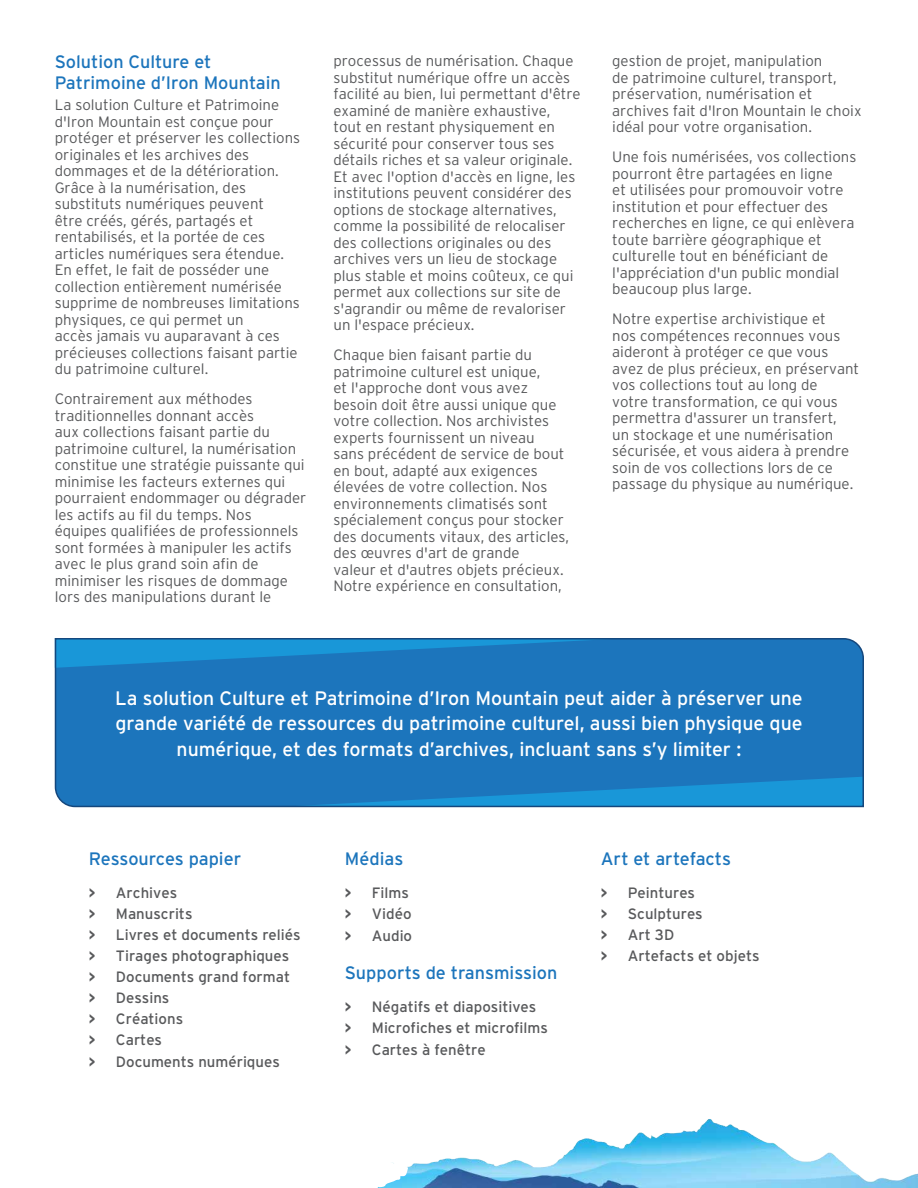
<style>
.page{position:relative;width:918px;height:1188px;background:#fff}
.page>*{position:absolute;margin:0;border:0;box-sizing:border-box;transform-origin:0 0}
.t1{font:19.5px/25.5px "Interstate";letter-spacing:-.005em;color:#fff;text-align:center}
.t2{font:18px/21px "Interstate";color:#1c75bc}
.t3{font:300 15px/16.5px "Interstate";color:#58595b}
.t4{font:15px/21px "Interstate";color:#58595b}
.s1{font-weight:700}
</style>
<div class="page">
<img style="left:377px;top:1119px;width:541px;height:69px">
<svg style="left:54px;top:638px;width:810px;height:170px;background:#1d79be"></svg>
<p class="t2" style="left:55px;top:51px;width:228px">Solution Culture et<br>Patrimoine d’Iron Mountain</p>
<p class="t3" style="left:55px;top:97px;width:247px">La solution Culture et Patrimoine d'Iron Mountain est conçue pour protéger et préserver les collections originales et les archives des dommages et de la détérioration.<br>Grâce à la numérisation, des substituts numériques peuvent<br>être créés, gérés, partagés et rentabilisés, et la portée de ces articles numériques sera étendue.<br>En effet, le fait de posséder une collection entièrement numérisée supprime de nombreuses limitations physiques, ce qui permet un<br>accès jamais vu auparavant à ces précieuses collections faisant partie du patrimoine culturel.</p>
<p class="t3" style="left:55px;top:391px;width:253px">Contrairement aux méthodes traditionnelles donnant accès<br>aux collections faisant partie du patrimoine culturel, la numérisation constitue une stratégie puissante qui minimise les facteurs externes qui pourraient endommager ou dégrader les actifs au fil du temps. Nos équipes qualifiées de professionnels sont formées à manipuler les actifs avec le plus grand soin afin de minimiser les risques de dommage lors des manipulations durant le</p>
<p class="t3" style="left:333px;top:52px;width:249px">processus de numérisation. Chaque substitut numérique offre un accès facilité au bien, lui permettant d'être examiné de manière exhaustive, tout en restant physiquement en sécurité pour conserver tous ses détails riches et sa valeur originale.<br>Et avec l'option d'accès en ligne, les institutions peuvent considérer des options de stockage alternatives, comme la possibilité de relocaliser des collections originales ou des archives vers un lieu de stockage plus stable et moins coûteux, ce qui permet aux collections sur site de s'agrandir ou même de revaloriser un l'espace précieux.</p>
<p class="t3" style="left:333px;top:346px;width:237px">Chaque bien faisant partie du patrimoine culturel est unique,<br>et l'approche dont vous avez besoin doit être aussi unique que votre collection. Nos archivistes experts fournissent un niveau<br>sans précédent de service de bout en bout, adapté aux exigences élevées de votre collection. Nos environnements climatisés sont spécialement conçus pour stocker des documents vitaux, des articles, des œuvres d'art de grande<br>valeur et d'autres objets précieux.<br>Notre expérience en consultation,</p>
<p class="t3" style="left:612px;top:52px;width:251px">gestion de projet, manipulation<br>de patrimoine culturel, transport, préservation, numérisation et archives fait d'Iron Mountain le choix idéal pour votre organisation.</p>
<p class="t3" style="left:612px;top:148px;width:246px">Une fois numérisées, vos collections pourront être partagées en ligne<br>et utilisées pour promouvoir votre institution et pour effectuer des recherches en ligne, ce qui enlèvera toute barrière géographique et culturelle tout en bénéficiant de l'appréciation d'un public mondial beaucoup plus large.</p>
<p class="t3" style="left:612px;top:310px;width:248px">Notre expertise archivistique et<br>nos compétences reconnues vous aideront à protéger ce que vous avez de plus précieux, en préservant vos collections tout au long de<br>votre transformation, ce qui vous permettra d'assurer un transfert,<br>un stockage et une numérisation sécurisée, et vous aidera à prendre soin de vos collections lors de ce passage du physique au numérique.</p>
<h1 class="t1" style="left:115px;top:685px;width:689px">La solution Culture et Patrimoine d’Iron Mountain peut aider à préserver une grande variété de ressources du patrimoine culturel, aussi bien physique que numérique, et des formats d’archives, incluant sans s’y limiter :</h1>
<p class="t2" style="left:89px;top:848px;width:154px">Ressources papier</p>
<p class="t4" style="left:89px;top:882px;width:213px"><span class="s1">&gt;</span> Archives<br><span class="s1">&gt;</span> Manuscrits<br><span class="s1">&gt;</span> Livres et documents reliés <span class="s1">&gt;</span> Tirages photographiques<br><span class="s1">&gt;</span> Documents grand format<br><span class="s1">&gt;</span> Dessins<br><span class="s1">&gt;</span> Créations<br><span class="s1">&gt;</span> Cartes</p>
<p class="t4" style="left:89px;top:1051px;width:192px"><span class="s1">&gt;</span> Documents numériques</p>
<p class="t2" style="left:345px;top:848px;width:60px">Médias</p>
<p class="t4" style="left:345px;top:882px;width:68px"><span class="s1">&gt;</span> Films <span class="s1">&gt;</span> Vidéo</p>
<p class="t4" style="left:345px;top:925px;width:69px"><span class="s1">&gt;</span> Audio</p>
<p class="t2" style="left:345px;top:962px;width:214px">Supports de transmission</p>
<p class="t4" style="left:345px;top:996px;width:205px"><span class="s1">&gt;</span> Négatifs et diapositives<br><span class="s1">&gt;</span> Microfiches et microfilms</p>
<p class="t4" style="left:345px;top:1039px;width:142px"><span class="s1">&gt;</span> Cartes à fenêtre</p>
<p class="t2" style="left:601px;top:848px;width:132px">Art et artefacts</p>
<p class="t4" style="left:601px;top:882px;width:160px"><span class="s1">&gt;</span> Peintures<br><span class="s1">&gt;</span> Sculptures<br><span class="s1">&gt;</span> Art 3D<br><span class="s1">&gt;</span> Artefacts et objets</p>
</div>
